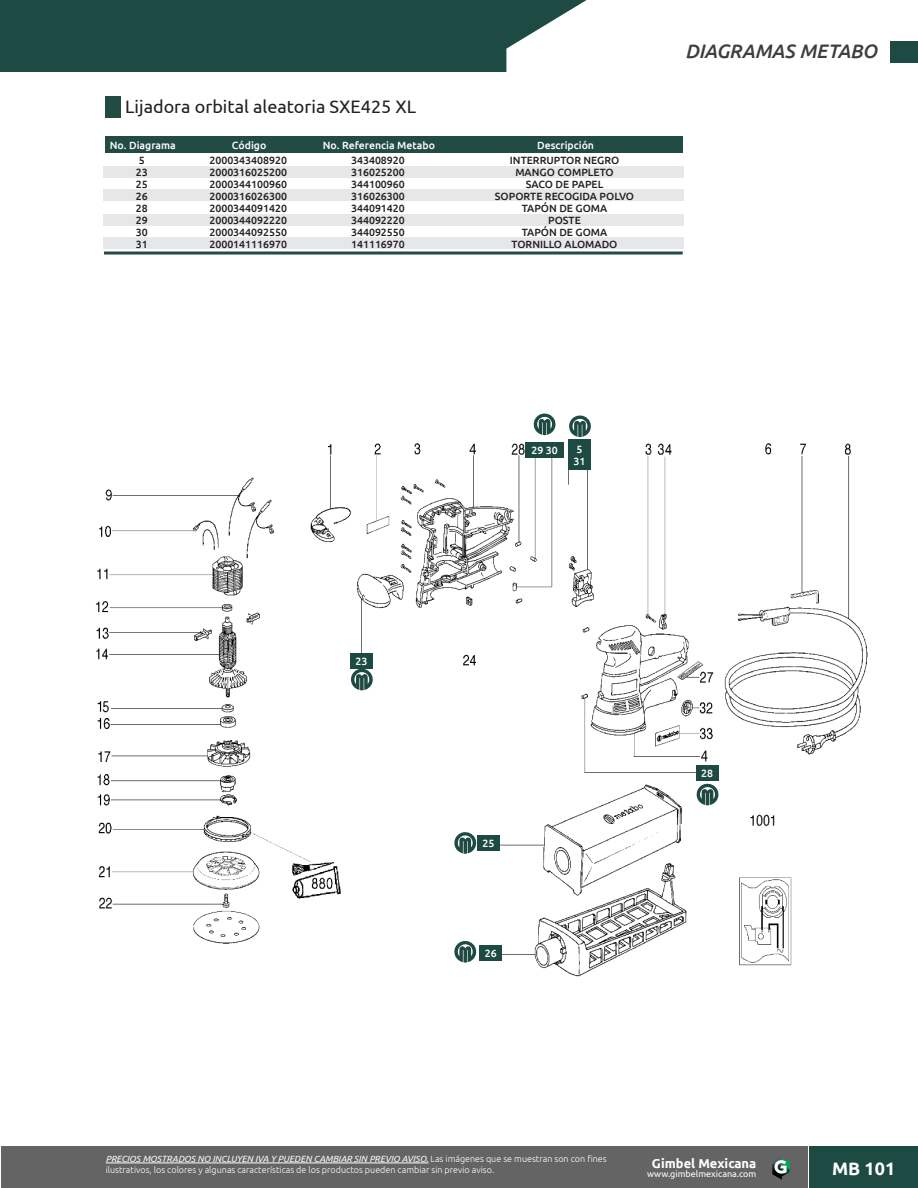
<style>
.page{position:relative;width:918px;height:1188px;background:#fff}
.page>*{position:absolute;margin:0;border:0;box-sizing:border-box;transform-origin:0 0}
.t1{font:italic 500 19.5px "Ubuntu";color:#3e3e3f}
.TÍTULOS_DE_PRODUCTOS{font:18px "Ubuntu";color:#231f20}
.t2{font:700 18px "Ubuntu";color:#fff}
.t3{font:700 12.9px "Ubuntu";color:#fff}
.CODIGO{font:500 10.5px "Ubuntu";color:#231f20}
.ENCABEZADO_DE_TABLA{font:500 10.5px "Ubuntu";color:#fff}
.COTAS{font:500 10.5px "Ubuntu";color:#fff}
.t4{font:300 9px/10.8px "Ubuntu";color:#fff}
.t5{font:9px "Ubuntu";color:#fff}
.s1{font-weight:400;font-style:italic}
</style>
<div class="page">
<div style="left:1px;top:1146px;width:806px;height:42px;background:#646465"></div>
<div style="left:809px;top:1146px;width:109px;height:42px;background:#1d4a43"></div>
<svg style="left:772px;top:1156px;width:18px;height:24px"></svg>
<hr style="left:106px;top:1163px;width:322px;height:1px;background:#fff">
<div style="left:1px;top:0;width:917px;height:72px;background:#1d4a43"></div>
<svg style="left:506px;top:0;width:412px;height:72px;background:#eff2f1"></svg>
<div style="left:890px;top:41px;width:28px;height:21px;background:#1d4a43"></div>
<div style="left:105px;top:96px;width:16px;height:21px;background:#224b44"></div>
<div style="left:105px;top:136px;width:578px;height:17px;background:#224b44"></div>
<hr style="left:104px;top:252px;width:579px;height:3px;background:#224b44">
<div style="left:103px;top:166px;width:580px;height:12px;background:#e6e7e9"></div>
<div style="left:103px;top:214px;width:580px;height:12px;background:#e6e7e9"></div>
<div style="left:103px;top:189px;width:580px;height:12px;background:#e6e7e9"></div>
<div style="left:103px;top:237px;width:580px;height:12px;background:#e6e7e9"></div>
<img style="left:96px;top:435px;width:772px;height:542px">
<svg style="left:568px;top:415px;width:24px;height:22px"></svg>
<svg style="left:533px;top:413px;width:23px;height:22px"></svg>
<svg style="left:350px;top:668px;width:24px;height:22px"></svg>
<svg style="left:453px;top:831px;width:24px;height:23px"></svg>
<svg style="left:453px;top:940px;width:24px;height:23px"></svg>
<svg style="left:695px;top:783px;width:25px;height:22px"></svg>
<div style="left:568px;top:439px;width:23px;height:31px;background:#1d4a43"></div>
<div style="left:350px;top:653px;width:23px;height:16px;background:#1d4a43"></div>
<div style="left:477px;top:835px;width:23px;height:15px;background:#1d4a43"></div>
<div style="left:479px;top:945px;width:23px;height:15px;background:#1d4a43"></div>
<div style="left:696px;top:766px;width:22px;height:15px;background:#1d4a43"></div>
<div style="left:525px;top:442px;width:39px;height:16px;background:#1d4a43"></div>
<p class="TÍTULOS_DE_PRODUCTOS" style="left:125px;top:96px;width:292px">Lijadora orbital aleatoria SXE425 XL</p>
<p class="CODIGO" style="left:139px;top:153px;width:7px">5</p>
<p class="CODIGO" style="left:136px;top:165px;width:13px">23</p>
<p class="CODIGO" style="left:136px;top:177px;width:13px">25</p>
<p class="CODIGO" style="left:136px;top:189px;width:13px">26</p>
<p class="CODIGO" style="left:136px;top:201px;width:13px">28</p>
<p class="CODIGO" style="left:136px;top:213px;width:13px">29</p>
<p class="CODIGO" style="left:136px;top:225px;width:13px">30</p>
<p class="CODIGO" style="left:136px;top:237px;width:13px">31</p>
<p class="ENCABEZADO_DE_TABLA" style="left:110px;top:139px;width:68px">No. Diagrama</p>
<p class="ENCABEZADO_DE_TABLA" style="left:323px;top:139px;width:114px">No. Referencia Metabo</p>
<p class="ENCABEZADO_DE_TABLA" style="left:537px;top:139px;width:59px">Descripción</p>
<p class="ENCABEZADO_DE_TABLA" style="left:232px;top:139px;width:36px">Código</p>
<p class="CODIGO" style="left:209px;top:153px;width:79px">2000343408920</p>
<p class="CODIGO" style="left:209px;top:165px;width:79px">2000316025200</p>
<p class="CODIGO" style="left:209px;top:177px;width:79px">2000344100960</p>
<p class="CODIGO" style="left:209px;top:189px;width:79px">2000316026300</p>
<p class="CODIGO" style="left:209px;top:201px;width:79px">2000344091420</p>
<p class="CODIGO" style="left:209px;top:213px;width:79px">2000344092220</p>
<p class="CODIGO" style="left:209px;top:225px;width:79px">2000344092550</p>
<p class="CODIGO" style="left:209px;top:237px;width:79px">2000141116970</p>
<p class="CODIGO" style="left:351px;top:153px;width:55px">343408920</p>
<p class="CODIGO" style="left:351px;top:165px;width:55px">316025200</p>
<p class="CODIGO" style="left:351px;top:177px;width:55px">344100960</p>
<p class="CODIGO" style="left:351px;top:189px;width:55px">316026300</p>
<p class="CODIGO" style="left:351px;top:201px;width:55px">344091420</p>
<p class="CODIGO" style="left:351px;top:213px;width:55px">344092220</p>
<p class="CODIGO" style="left:351px;top:225px;width:55px">344092550</p>
<p class="CODIGO" style="left:351px;top:237px;width:55px">141116970</p>
<p class="CODIGO" style="left:510px;top:153px;width:111px">INTERRUPTOR NEGRO</p>
<p class="CODIGO" style="left:515px;top:165px;width:100px">MANGO COMPLETO</p>
<p class="CODIGO" style="left:526px;top:177px;width:79px">SACO DE PAPEL</p>
<p class="CODIGO" style="left:495px;top:189px;width:141px">SOPORTE RECOGIDA POLVO</p>
<p class="CODIGO" style="left:522px;top:201px;width:87px">TAPÓN DE GOMA</p>
<p class="CODIGO" style="left:548px;top:213px;width:34px">POSTE</p>
<p class="CODIGO" style="left:522px;top:225px;width:87px">TAPÓN DE GOMA</p>
<p class="CODIGO" style="left:512px;top:237px;width:107px">TORNILLO ALOMADO</p>
<h1 class="t1" style="left:685px;top:39px;width:193px">DIAGRAMAS METABO</h1>
<p class="COTAS" style="left:355px;top:655px;width:13px">23</p>
<p class="COTAS" style="left:531px;top:444px;width:28px">29 30</p>
<p class="COTAS" style="left:577px;top:442px;width:7px">5</p>
<p class="COTAS" style="left:574px;top:454px;width:13px">31</p>
<p class="COTAS" style="left:483px;top:836px;width:13px">25</p>
<p class="COTAS" style="left:485px;top:946px;width:13px">26</p>
<p class="COTAS" style="left:701px;top:767px;width:13px">28</p>
<p class="t4" style="left:106px;top:1153px;width:503px"><span class="s1">PRECIOS MOSTRADOS NO INCLUYEN IVA Y PUEDEN CAMBIAR SIN PREVIO AVISO.</span> Las imágenes que se muestran son con fines ilustrativos, los colores y algunas características de los productos pueden cambiar sin previo aviso.</p>
<p class="t3" style="left:652px;top:1155px;width:106px">Gimbel Mexicana</p>
<p class="t5" style="left:647px;top:1169px;width:111px">www.gimbelmexicana.com</p>
<h2 class="t2" style="left:832px;top:1158px;width:65px">MB 101</h2>
</div>
